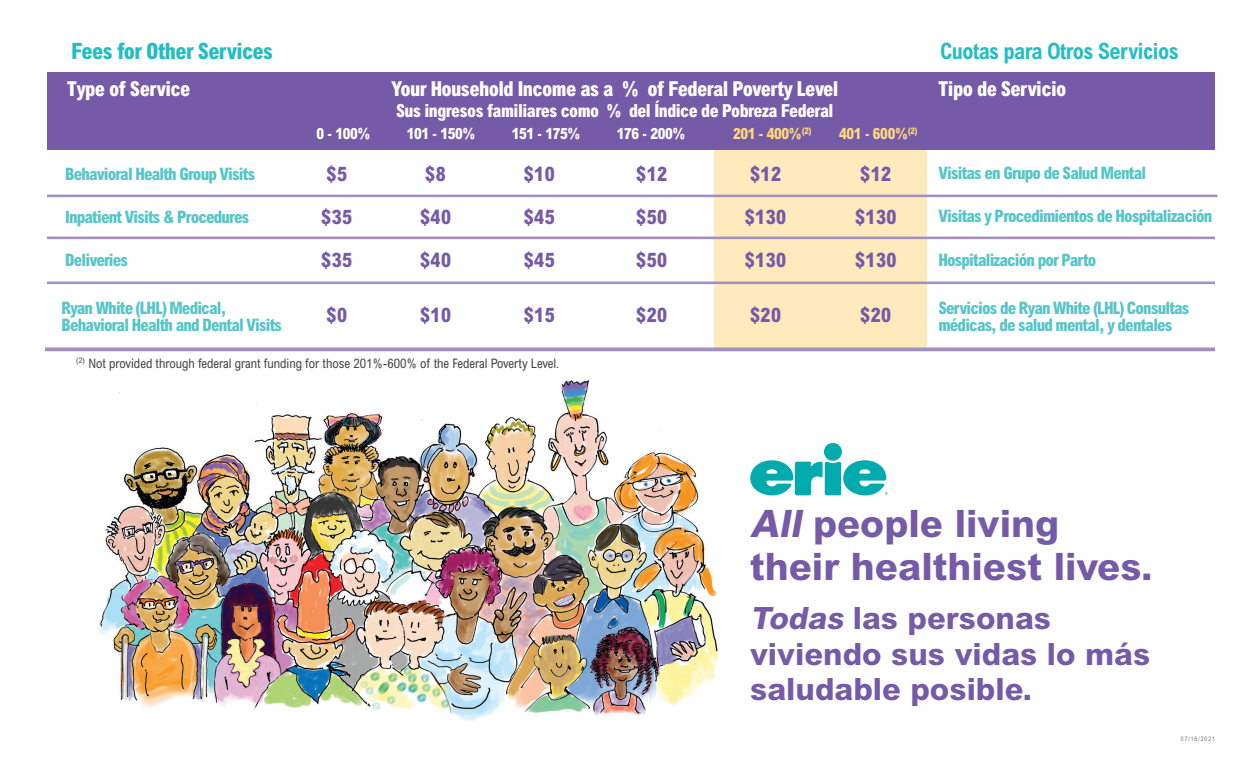
<style>
.page{position:relative;width:1260px;height:765px;background:#fff}
.page>*{position:absolute;margin:0;border:0;box-sizing:border-box;transform-origin:0 0}
.t1{font:800 37.88px/42.9px "Arial MT Std";color:#755ba7}
.t2{font:800 30.75px/35.8px "Arial MT Std";color:#755ba7}
.t3{font:700 condensed 22.5px "Arial MT Std";letter-spacing:-.03em;color:#26bdc2}
.t4{font:800 condensed 22.5px "Arial MT Std";letter-spacing:-.03em;color:#26bdc2}
.t5{font:800 condensed 20.62px "Arial MT Std";letter-spacing:-.03em;color:#fff}
.Pay_today{font:800 condensed 20px "Arial MT Std";letter-spacing:.025em;color:#755ba7}
.t6{font:800 condensed 18px "Arial MT Std";letter-spacing:-.03em;color:#fff}
.type_of_service{font:800 condensed 17.12px/17.5px "Arial MT Std";letter-spacing:-.05em;color:#58c5c9}
.Pay_today-2{font:800 condensed 17.12px "Arial MT Std";letter-spacing:-.05em;color:#58c5c9}
.t7{font:800 condensed 15.5px "Arial MT Std";letter-spacing:-.025em;color:#fff}
.t8{font:800 condensed 15.5px "Arial MT Std";letter-spacing:-.025em;color:#ffd87d}
.t9{font:condensed 13.12px "Arial MT Std";color:#414142}
.t10{font:6.25px "Arial Narrow";letter-spacing:.15em;color:#6d6f71}
.s1{font-style:italic}
</style>
<div class="page">
<div style="left:715px;top:150px;width:212px;height:198px;background:#ffeabd"></div>
<div style="left:47px;top:73px;width:1168px;height:77px;background:#755ba7"></div>
<hr style="left:45px;top:348px;width:1170px;height:3px;background:#a18fc4">
<hr style="left:47px;top:195px;width:1170px;height:2px;background:#a18fc4">
<hr style="left:47px;top:237px;width:1168px;height:2px;background:#a18fc4">
<hr style="left:47px;top:282px;width:1168px;height:2px;background:#a18fc4">
<img style="left:98px;top:380px;width:621px;height:341px">
<div style="left:824px;top:443px;width:18px;height:18px;background:#00aaad;border-radius:50%"></div>
<svg style="left:750px;top:460px;width:138px;height:35px"></svg>
<p class="t4" style="left:71px;top:38px;width:203px">Fees for Other Services</p>
<p class="t3" style="left:940px;top:38px;width:240px">Cuotas para Otros Servicios</p>
<p class="t5" style="left:67px;top:77px;width:125px">Type of Service</p>
<p class="t5" style="left:391px;top:77px;width:449px">Your Household Income as a % of Federal Poverty Level</p>
<p class="t5" style="left:938px;top:77px;width:130px">Tipo de Servicio</p>
<p class="t6" style="left:396px;top:99px;width:439px">Sus ingresos familiares como % del Índice de Pobreza Federal</p>
<p class="t7" style="left:317px;top:124px;width:55px">0 - 100%</p>
<p class="t7" style="left:407px;top:124px;width:70px">101 - 150%</p>
<p class="t7" style="left:512px;top:124px;width:70px">151 - 175%</p>
<p class="t7" style="left:617px;top:124px;width:70px">176 - 200%</p>
<p class="t8" style="left:733px;top:124px;width:80px">201 - 400%<sup>(2)</sup></p>
<p class="t8" style="left:839px;top:124px;width:80px">401 - 600%<sup>(2)</sup></p>
<p class="Pay_today-2" style="left:65px;top:163px;width:192px">Behavioral Health Group Visits</p>
<p class="Pay_today" style="left:327px;top:162px;width:22px">$5</p>
<p class="Pay_today" style="left:425px;top:162px;width:22px">$8</p>
<p class="Pay_today" style="left:524px;top:162px;width:32px">$10</p>
<p class="Pay_today" style="left:636px;top:162px;width:32px">$12</p>
<p class="Pay_today" style="left:750px;top:162px;width:32px">$12</p>
<p class="Pay_today" style="left:860px;top:162px;width:32px">$12</p>
<p class="Pay_today-2" style="left:65px;top:206px;width:186px">Inpatient Visits &amp; Procedures</p>
<p class="Pay_today" style="left:321px;top:205px;width:32px">$35</p>
<p class="Pay_today" style="left:420px;top:205px;width:32px">$40</p>
<p class="Pay_today" style="left:524px;top:205px;width:32px">$45</p>
<p class="Pay_today" style="left:636px;top:205px;width:32px">$50</p>
<p class="Pay_today" style="left:745px;top:205px;width:43px">$130</p>
<p class="Pay_today" style="left:855px;top:205px;width:43px">$130</p>
<p class="Pay_today-2" style="left:65px;top:250px;width:65px">Deliveries</p>
<p class="Pay_today" style="left:321px;top:248px;width:32px">$35</p>
<p class="Pay_today" style="left:420px;top:248px;width:32px">$40</p>
<p class="Pay_today" style="left:524px;top:248px;width:32px">$45</p>
<p class="Pay_today" style="left:636px;top:248px;width:32px">$50</p>
<p class="Pay_today" style="left:745px;top:248px;width:43px">$130</p>
<p class="Pay_today" style="left:855px;top:248px;width:43px">$130</p>
<p class="Pay_today" style="left:327px;top:302px;width:22px">$0</p>
<p class="Pay_today" style="left:420px;top:302px;width:32px">$10</p>
<p class="Pay_today" style="left:524px;top:302px;width:32px">$15</p>
<p class="Pay_today" style="left:636px;top:302px;width:32px">$20</p>
<p class="Pay_today" style="left:750px;top:302px;width:32px">$20</p>
<p class="Pay_today" style="left:860px;top:302px;width:32px">$20</p>
<p class="type_of_service" style="left:938px;top:164px;width:209px">Visitas en Grupo de Salud Mental</p>
<p class="type_of_service" style="left:938px;top:206px;width:275px">Visitas y Procedimientos de Hospitalización</p>
<p class="type_of_service" style="left:938px;top:251px;width:160px">Hospitalización por Parto</p>
<p class="type_of_service" style="left:62px;top:299px;width:222px">Ryan White (LHL) Medical,<br>Behavioral Health and Dental Visits</p>
<p class="type_of_service" style="left:938px;top:299px;width:253px">Servicios de Ryan White (LHL) Consultas médicas, de salud mental, y dentales</p>
<p class="t9" style="left:76px;top:355px;width:485px"><sup>(2)</sup> Not provided through federal grant funding for those 201%-600% of the Federal Poverty Level.</p>
<p class="t1" style="left:750px;top:501px;width:404px"><span class="s1">All</span> people living their healthiest lives.</p>
<p class="t2" style="left:750px;top:600px;width:402px"><span class="s1">Todas</span> las personas viviendo sus vidas lo más saludable posible.</p>
<p class="t10" style="left:1181px;top:734px;width:36px">07/16/2021</p>
</div>
